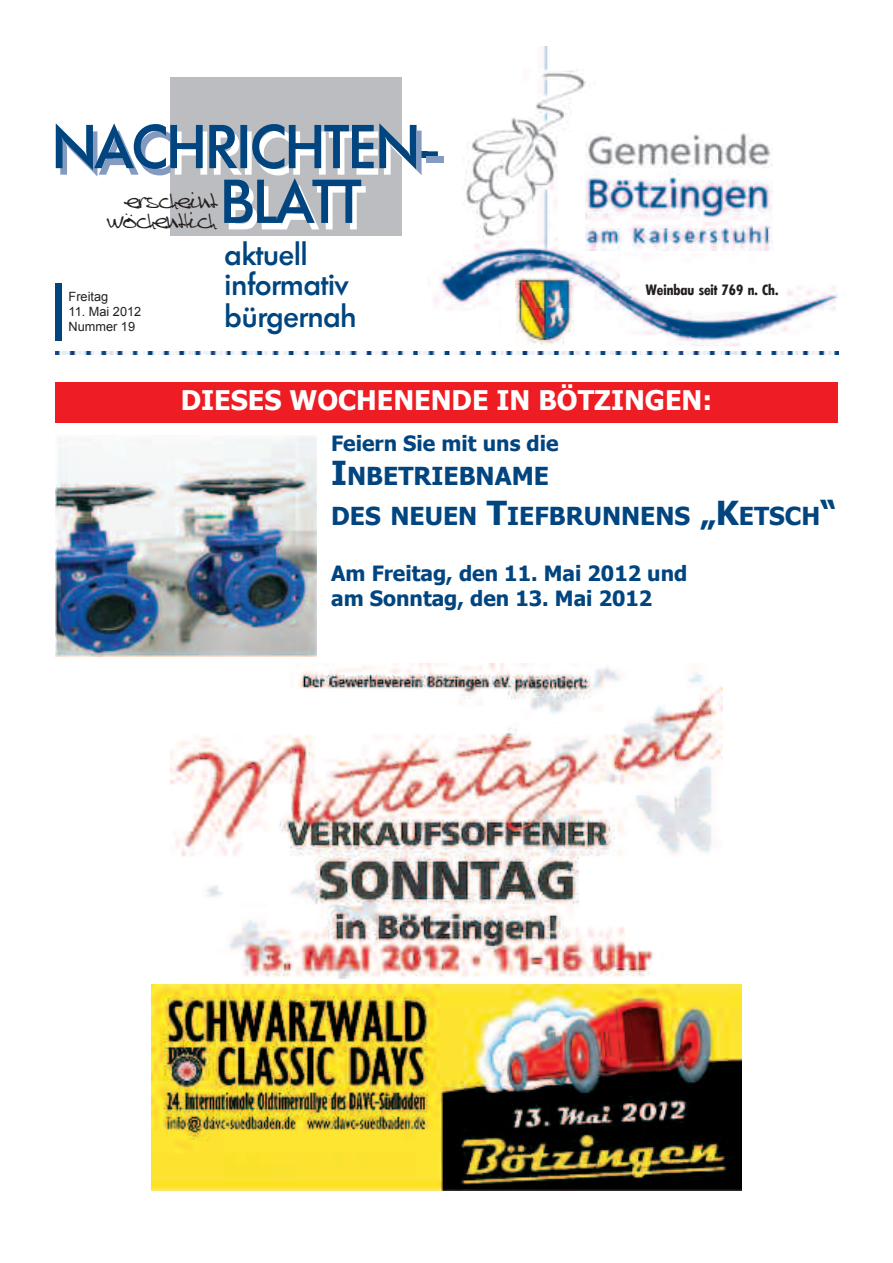
<style>
.page{position:relative;width:893px;height:1263px;background:#fff}
.page>*{position:absolute;margin:0;border:0;box-sizing:border-box;transform-origin:0 0}
.t1{font:500 60px/54.8px "Limerick";color:#00457f;scale:.96 1}
.t2{font:500 29.25px/30.8px "Limerick";color:#00457f}
.t3{font:700 27px "Tahoma";color:#fff}
.t4{font:700 24.75px/39.6px "Tahoma";color:#00457f}
.t5{font:700 21px/25.2px "Tahoma";color:#00457f}
.t6{font:17.55px/19.5px "Steve";color:#231f20;text-align:right}
.t7{font:600 condensed 14.55px "Limerick";color:#231f20}
.t8{font:12.75px/15.3px "Arial";color:#231f20}
.s1{font-size:33px}
</style>
<div class="page">
<div style="left:171px;top:78px;width:231px;height:158px;background:#bcbdc0"></div>
<svg style="left:416px;top:131px;width:6px;height:44px"></svg>
<div style="left:426px;top:157px;width:17px;height:6px;background:#849ac1"></div>
<img style="left:428px;top:46px;width:411px;height:300px">
<img style="left:428px;top:157px;width:15px;height:9px">
<svg style="left:428px;top:150px;width:10px;height:7px"></svg>
<div style="left:501px;top:309px;width:77px;height:62px;background:#fff"></div>
<img style="left:516px;top:279px;width:58px;height:69px">
<div style="left:559px;top:132px;width:225px;height:118px;background:#fff"></div>
<img style="left:585px;top:131px;width:188px;height:120px">
<div style="left:55px;top:283px;width:7px;height:58px;background:#00457f"></div>
<img style="left:55px;top:351px;width:783px;height:4px">
<img style="left:55px;top:436px;width:262px;height:220px">
<img style="left:152px;top:985px;width:589px;height:206px">
<img style="left:170px;top:663px;width:553px;height:315px">
<div style="left:55px;top:383px;width:783px;height:40px;background:#ee1d23"></div>
<h1 class="t1" style="left:221px;top:119px;width:229px;text-indent:-168px">NACHRICHTEN-<br>BLATT</h1>
<p class="t6" style="left:108px;top:193px;width:110px">erscheint wöchentlich</p>
<p class="t8" style="left:69px;top:289px;width:41px">Freitag</p>
<p class="t8" style="left:69px;top:304px;width:74px">11. Mai 2012<br>Nummer 19</p>
<h2 class="t2" style="left:225px;top:239px;width:133px">aktuell informativ bürgernah</h2>
<p class="t7" style="left:646px;top:282px;width:134px">Weinbau seit 769 n. Ch.</p>
<p class="t3" style="left:181px;top:383px;width:533px">DIESES WOCHENENDE IN BÖTZINGEN:</p>
<p class="t5" style="left:331px;top:430px;width:229px">FEIERN SIE MIT UNS DIE</p>
<p class="t4" style="left:331px;top:456px;width:507px"><span class="s1">I</span>NBETRIEBNAME<br>DES NEUEN <span class="s1">T</span>IEFBRUNNENS <span class="s1">„K</span>ETSCH<span class="s1">“</span></p>
<p class="t5" style="left:331px;top:560px;width:358px">AM FREITAG, DEN 11. MAI 2012 UND<br>AM SONNTAG, DEN 13. MAI 2012</p>
</div>
